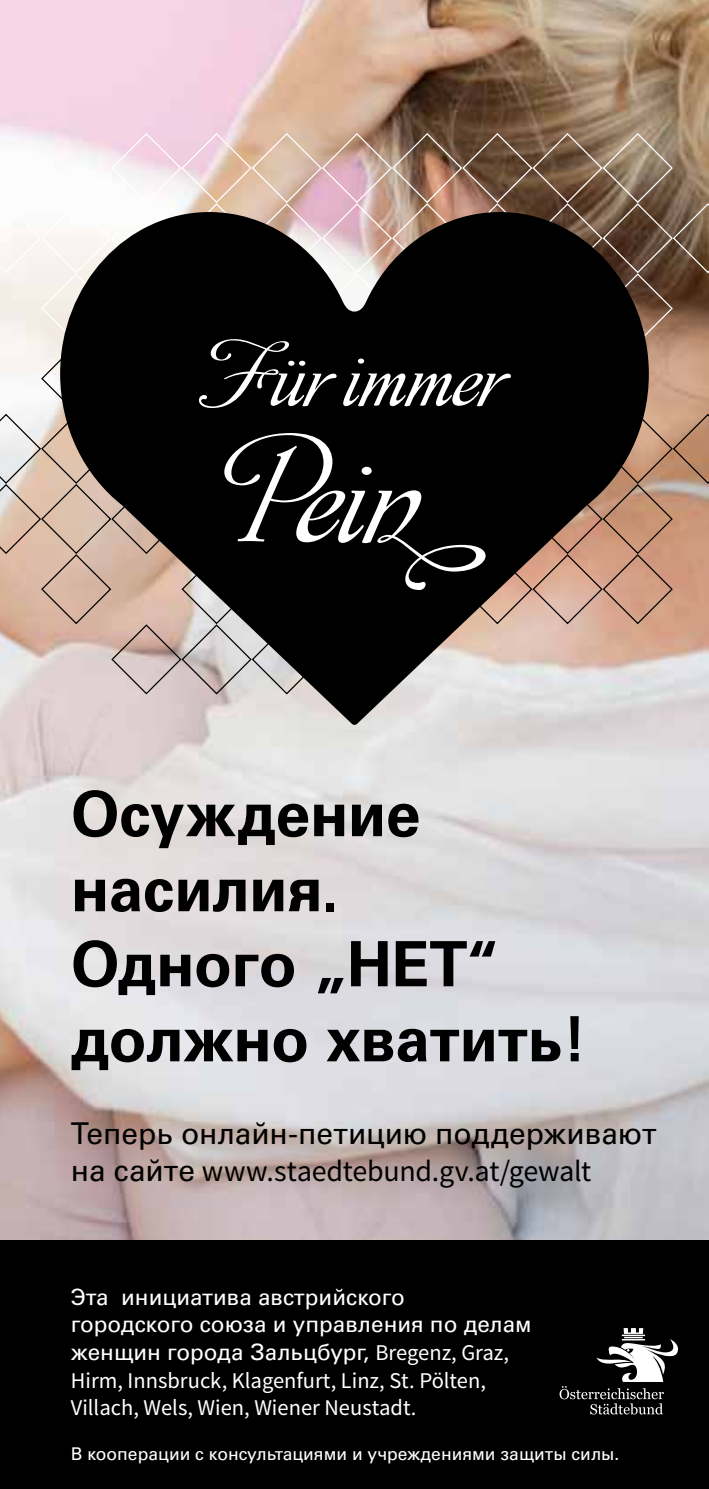
<style>
.page{position:relative;width:709px;height:1489px;background:#fff}
.page>*{position:absolute;margin:0;border:0;box-sizing:border-box;transform-origin:0 0}
.t1{font:700 62.5px/75px "Univers Cyr";letter-spacing:-.005em;color:#000}
.t2{font:30px "Source Sans Pro";letter-spacing:-.01em;color:#000}
.t3{font:30px "Univers Cyr";color:#000}
.t4{font:22.5px/27.5px "Univers Cyr";color:#fff}
.t5{font:22.5px/27.5px "Source Sans Pro";color:#fff}
.t6{font:17.5px "Univers Cyr";color:#fff}
.s1{font-family:"Univers Cyr"}
.s2{font-family:"Source Sans Pro"}
</style>
<div class="page">
<img style="left:0;top:0;width:709px;height:1240px">
<div style="left:0;top:1240px;width:709px;height:248px;background:#000"></div>
<svg style="left:559px;top:1328px;width:119px;height:86px"></svg>
<svg style="left:60px;top:695px;width:589px;height:29px;background:#d1cbca"></svg>
<svg style="left:0;top:132px;width:709px;height:563px;background:#6a5e57"></svg>
<h1 class="t1" style="left:71px;top:775px;width:517px">Осуждение насилия.<br>Одного „НЕТ“ должно хватить!</h1>
<h2 class="t3" style="left:71px;top:1115px;width:587px">Теперь онлайн-петицию поддерживают</h2>
<h2 class="t2" style="left:71px;top:1152px;width:522px"><span class="s1">на сайте</span> www.staedtebund.gv.at/gewalt</h2>
<p class="t4" style="left:71px;top:1282px;width:462px">Эта инициатива австрийского городского союза и управления по делам женщин города Зальцбург, <span class="s2">Bregenz, Graz,</span></p>
<p class="t5" style="left:71px;top:1366px;width:416px">Hirm, Innsbruck, Klagenfurt, Linz, St. Pölten,<br>Villach, Wels, Wien, Wiener Neustadt.</p>
<p class="t6" style="left:71px;top:1443px;width:550px">В кооперации с консультациями и учреждениями защиты силы.</p>
</div>
